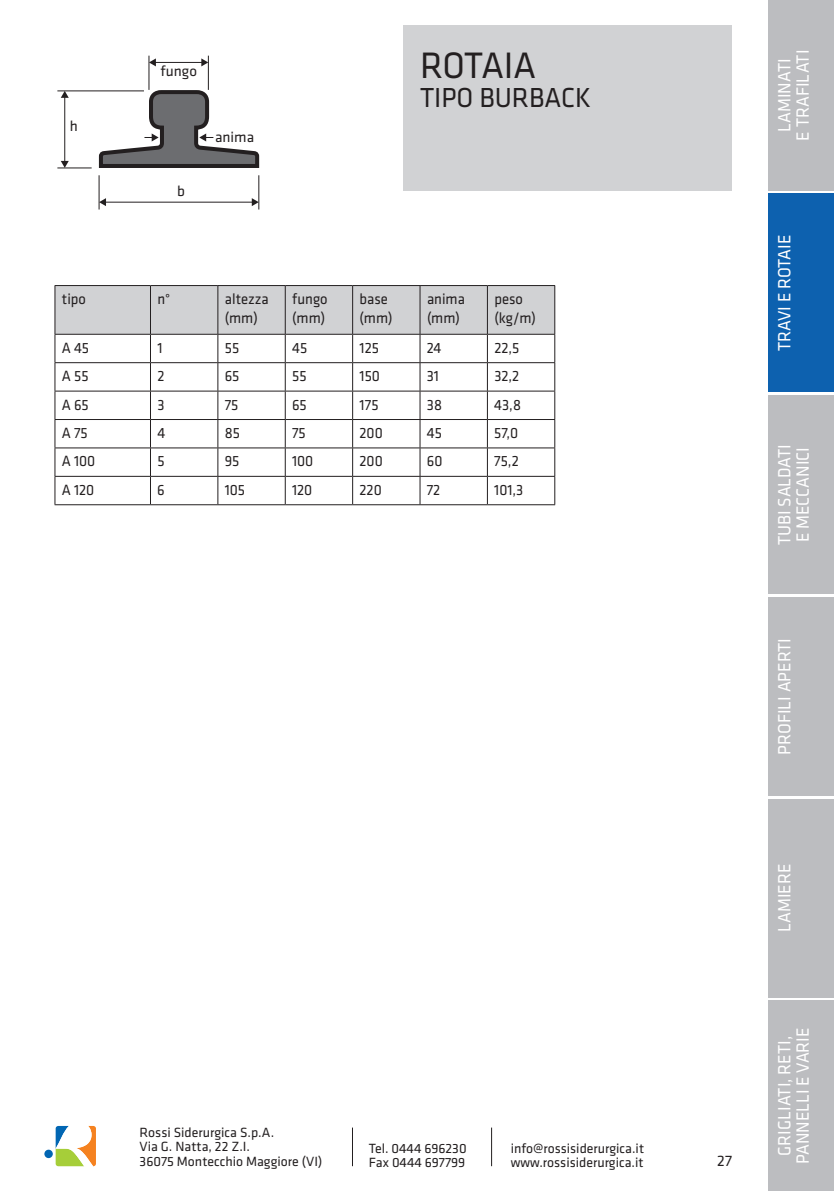
<style>
.page{position:relative;width:834px;height:1191px;background:#fff}
.page>*{position:absolute;margin:0;border:0;box-sizing:border-box;transform-origin:0 0}
.t1{font:38.15px "Klavika Basic";letter-spacing:-.015em;color:#231f20;scale:.95 1}
.t2{font:28.53px "Klavika Basic";color:#231f20;scale:.95 1}
.t3{font:18.38px/18.4px "Klavika Basic";color:#fff;text-align:center;scale:.95 1}
.t4{font:15.75px "Klavika Basic";color:#231f20}
.t5{font:15.4px/19.2px "Klavika Basic";color:#231f20;scale:.95 1}
.t6{font:15.05px "Klavika Basic";color:#231f20}
.t7{font:13.83px/14.7px "Klavika Basic";color:#231f20}
</style>
<div class="page">
<svg style="left:44px;top:1149px;width:9px;height:9px"></svg>
<svg style="left:56px;top:1126px;width:40px;height:41px"></svg>
<div style="left:768px;top:0;width:65px;height:190px;background:#bcbdc0"></div>
<div style="left:768px;top:194px;width:65px;height:198px;background:#0d61af"></div>
<div style="left:768px;top:395px;width:65px;height:199px;background:#bcbdc0"></div>
<div style="left:768px;top:597px;width:65px;height:198px;background:#bcbdc0"></div>
<div style="left:768px;top:799px;width:65px;height:198px;background:#bcbdc0"></div>
<div style="left:768px;top:1000px;width:65px;height:191px;background:#bcbdc0"></div>
<div style="left:403px;top:25px;width:328px;height:165px;background:#d1d2d4"></div>
<hr style="left:99px;top:175px;width:1px;height:34px;background:#231f20">
<hr style="left:258px;top:175px;width:1px;height:34px;background:#231f20">
<hr style="left:105px;top:202px;width:148px;height:1px;background:#231f20">
<svg style="left:252px;top:198px;width:7px;height:8px"></svg>
<svg style="left:99px;top:198px;width:7px;height:8px"></svg>
<hr style="left:148px;top:56px;width:1px;height:34px;background:#231f20">
<hr style="left:208px;top:56px;width:1px;height:34px;background:#231f20">
<hr style="left:155px;top:62px;width:47px;height:1px;background:#231f20">
<svg style="left:201px;top:58px;width:7px;height:8px"></svg>
<svg style="left:149px;top:58px;width:7px;height:8px"></svg>
<hr style="left:57px;top:90px;width:87px;height:1px;background:#231f20">
<hr style="left:57px;top:167px;width:35px;height:1px;background:#231f20">
<hr style="left:64px;top:97px;width:1px;height:65px;background:#231f20">
<svg style="left:61px;top:161px;width:8px;height:7px"></svg>
<svg style="left:61px;top:91px;width:8px;height:7px"></svg>
<svg style="left:97px;top:88px;width:163px;height:80px"></svg>
<svg style="left:55px;top:286px;width:500px;height:218px"></svg>
<hr style="left:55px;top:504px;width:95px;height:1px;background:#231f20">
<hr style="left:150px;top:504px;width:68px;height:1px;background:#231f20">
<hr style="left:218px;top:504px;width:67px;height:1px;background:#231f20">
<hr style="left:285px;top:504px;width:67px;height:1px;background:#231f20">
<hr style="left:352px;top:504px;width:68px;height:1px;background:#231f20">
<hr style="left:420px;top:504px;width:67px;height:1px;background:#231f20">
<hr style="left:487px;top:504px;width:68px;height:1px;background:#231f20">
<hr style="left:55px;top:285px;width:95px;height:1px;background:#231f20">
<hr style="left:55px;top:286px;width:1px;height:48px;background:#231f20">
<hr style="left:150px;top:285px;width:68px;height:1px;background:#231f20">
<hr style="left:150px;top:286px;width:1px;height:48px;background:#231f20">
<hr style="left:218px;top:285px;width:67px;height:1px;background:#231f20">
<hr style="left:217px;top:286px;width:1px;height:48px;background:#231f20">
<hr style="left:285px;top:285px;width:67px;height:1px;background:#231f20">
<hr style="left:285px;top:286px;width:1px;height:48px;background:#231f20">
<hr style="left:352px;top:285px;width:68px;height:1px;background:#231f20">
<hr style="left:352px;top:286px;width:1px;height:48px;background:#231f20">
<hr style="left:420px;top:285px;width:67px;height:1px;background:#231f20">
<hr style="left:419px;top:286px;width:1px;height:48px;background:#231f20">
<hr style="left:487px;top:285px;width:68px;height:1px;background:#231f20">
<hr style="left:487px;top:286px;width:1px;height:48px;background:#231f20">
<hr style="left:554px;top:286px;width:1px;height:48px;background:#231f20">
<hr style="left:55px;top:334px;width:95px;height:1px;background:#231f20">
<hr style="left:150px;top:334px;width:68px;height:1px;background:#231f20">
<hr style="left:218px;top:334px;width:67px;height:1px;background:#231f20">
<hr style="left:285px;top:334px;width:67px;height:1px;background:#231f20">
<hr style="left:352px;top:334px;width:68px;height:1px;background:#231f20">
<hr style="left:420px;top:334px;width:67px;height:1px;background:#231f20">
<hr style="left:487px;top:334px;width:68px;height:1px;background:#231f20">
<hr style="left:352px;top:1127px;width:1px;height:39px;background:#231f20">
<hr style="left:491px;top:1127px;width:1px;height:39px;background:#231f20">
<p class="t6" style="left:70px;top:117px;width:10px">h</p>
<p class="t6" style="left:160px;top:62px;width:38px">fungo</p>
<p class="t6" style="left:177px;top:181px;width:9px">b</p>
<p class="t6" style="left:215px;top:127px;width:40px">anima</p>
<h1 class="t1" style="left:420px;top:41px;width:124px">ROTAIA</h1>
<h2 class="t2" style="left:420px;top:79px;width:181px">TIPO BURBACK</h2>
<p class="t5" style="left:62px;top:289px;width:27px">tipo</p>
<p class="t5" style="left:157px;top:289px;width:15px">n°</p>
<p class="t5" style="left:225px;top:289px;width:48px">altezza (mm)</p>
<p class="t5" style="left:292px;top:289px;width:39px">fungo (mm)</p>
<p class="t5" style="left:359px;top:289px;width:36px">base (mm)</p>
<p class="t5" style="left:427px;top:289px;width:41px">anima (mm)</p>
<p class="t5" style="left:494px;top:289px;width:45px">peso (kg/m)</p>
<p class="t5" style="left:62px;top:337px;width:30px">A 45</p>
<p class="t5" style="left:157px;top:337px;width:7px">1</p>
<p class="t5" style="left:225px;top:337px;width:17px">55</p>
<p class="t5" style="left:292px;top:337px;width:17px">45</p>
<p class="t5" style="left:359px;top:337px;width:22px">125</p>
<p class="t5" style="left:427px;top:337px;width:17px">24</p>
<p class="t5" style="left:494px;top:337px;width:28px">22,5</p>
<p class="t5" style="left:62px;top:366px;width:30px">A 55</p>
<p class="t5" style="left:157px;top:366px;width:9px">2</p>
<p class="t5" style="left:225px;top:366px;width:17px">65</p>
<p class="t5" style="left:292px;top:366px;width:17px">55</p>
<p class="t5" style="left:359px;top:366px;width:23px">150</p>
<p class="t5" style="left:427px;top:366px;width:14px">31</p>
<p class="t5" style="left:494px;top:366px;width:28px">32,2</p>
<p class="t5" style="left:62px;top:394px;width:30px">A 65</p>
<p class="t5" style="left:157px;top:394px;width:9px">3</p>
<p class="t5" style="left:225px;top:394px;width:16px">75</p>
<p class="t5" style="left:292px;top:394px;width:17px">65</p>
<p class="t5" style="left:359px;top:394px;width:22px">175</p>
<p class="t5" style="left:427px;top:394px;width:17px">38</p>
<p class="t5" style="left:494px;top:394px;width:30px">43,8</p>
<p class="t5" style="left:62px;top:423px;width:29px">A 75</p>
<p class="t5" style="left:157px;top:423px;width:10px">4</p>
<p class="t5" style="left:225px;top:423px;width:18px">85</p>
<p class="t5" style="left:292px;top:423px;width:16px">75</p>
<p class="t5" style="left:359px;top:423px;width:26px">200</p>
<p class="t5" style="left:427px;top:423px;width:17px">45</p>
<p class="t5" style="left:494px;top:423px;width:27px">57,0</p>
<p class="t5" style="left:62px;top:451px;width:37px">A 100</p>
<p class="t5" style="left:157px;top:451px;width:9px">5</p>
<p class="t5" style="left:225px;top:451px;width:17px">95</p>
<p class="t5" style="left:292px;top:451px;width:24px">100</p>
<p class="t5" style="left:359px;top:451px;width:26px">200</p>
<p class="t5" style="left:427px;top:451px;width:18px">60</p>
<p class="t5" style="left:494px;top:451px;width:27px">75,2</p>
<p class="t5" style="left:62px;top:479px;width:36px">A 120</p>
<p class="t5" style="left:157px;top:479px;width:9px">6</p>
<p class="t5" style="left:225px;top:479px;width:23px">105</p>
<p class="t5" style="left:292px;top:479px;width:23px">120</p>
<p class="t5" style="left:359px;top:479px;width:25px">220</p>
<p class="t5" style="left:427px;top:479px;width:16px">72</p>
<p class="t5" style="left:494px;top:479px;width:32px">101,3</p>
<p class="t7" style="left:140px;top:1124px;width:184px">Rossi Siderurgica S.p.A.<br>Via G. Natta, 22 Z.I.<br>36075 Montecchio Maggiore (VI)</p>
<p class="t7" style="left:369px;top:1140px;width:99px">Tel. 0444 696230<br>Fax 0444 697799</p>
<p class="t7" style="left:510px;top:1140px;width:135px">info@rossisiderurgica.it www.rossisiderurgica.it</p>
<p class="t4" style="left:717px;top:1150px;width:16px">27</p>
<p class="t3" style="left:774px;top:141px;width:97px;rotate:-90deg">LAMINATI<br>E TRAFILATI</p>
<p class="t3" style="left:774px;top:351px;width:124px;rotate:-90deg">TRAVI E ROTAIE</p>
<p class="t3" style="left:774px;top:545px;width:108px;text-align:left;rotate:-90deg">TUBI SALDATI<br>E MECCANICI</p>
<p class="t3" style="left:774px;top:754px;width:124px;rotate:-90deg">PROFILI APERTI</p>
<p class="t3" style="left:774px;top:932px;width:74px;rotate:-90deg">LAMIERE</p>
<p class="t3" style="left:774px;top:1164px;width:145px;rotate:-90deg">GRIGLIATI, RETI,<br>PANNELLI E VARIE</p>
</div>
